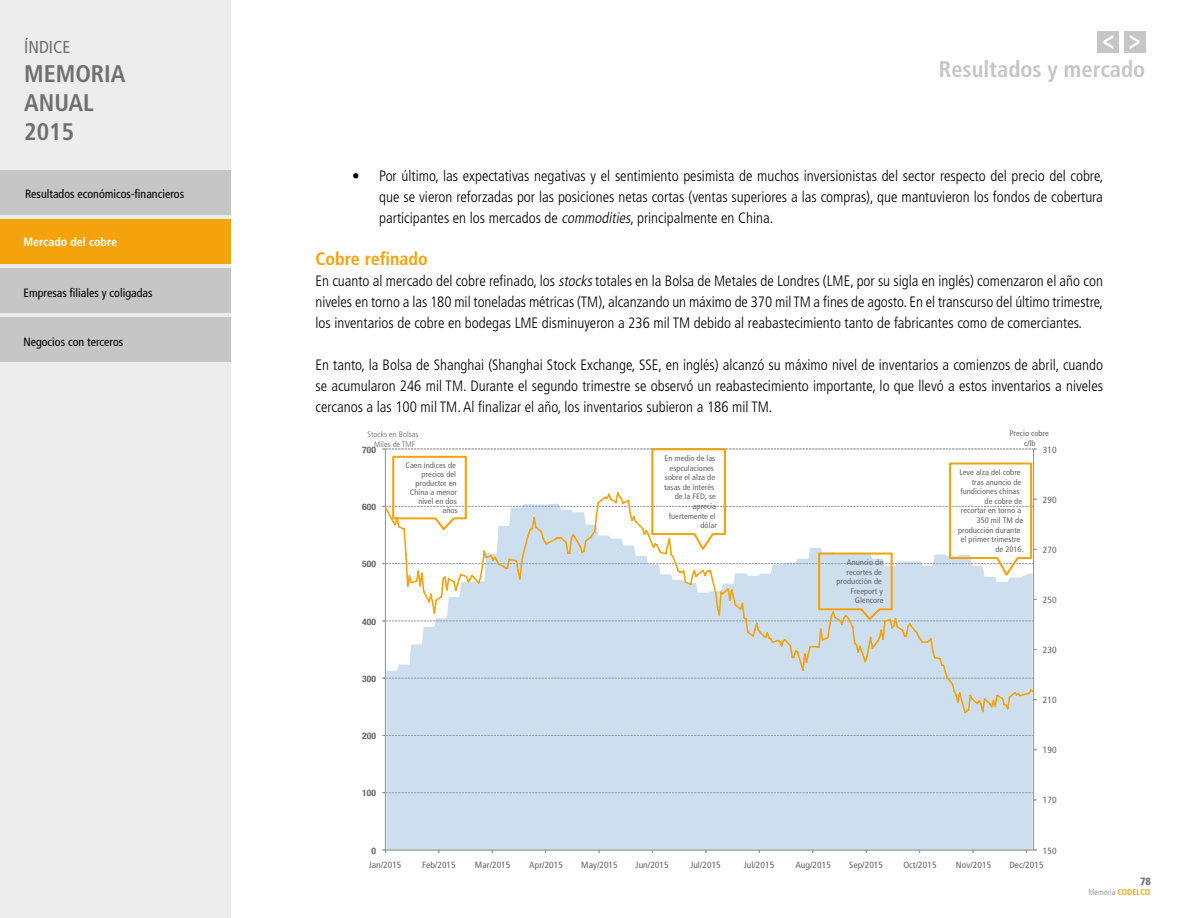
<style>
.page{position:relative;width:1188px;height:918px;background:#fff}
.page>*{position:absolute;margin:0;border:0;box-sizing:border-box;transform-origin:0 0}
.t1{font:700 condensed 24.75px "Frutiger";color:#706f6f}
.t2{font:700 condensed 24px/28.8px "Frutiger";color:#706f6f}
.t3{font:700 condensed 22.5px "Frutiger";color:#c6c6c6}
.t4{font:700 condensed 18px "Frutiger";color:#f5a30d}
.t5{font:condensed 17.25px/20.7px "Frutiger";color:#706f6f}
.t6{font:300 condensed 15px/21px "Frutiger";color:#000;text-align:justify}
.t7{font:condensed 12px "Frutiger";color:#000}
.t8{font:700 condensed 12px "Frutiger";color:#fff}
.t9{font:900 condensed 10.5px "Frutiger";color:#706f6f}
.t10{font:condensed 9px "Frutiger";color:#666;scale:1.06 1}
.t11{font:700 condensed 9px "Helvetica Neue";color:#666;scale:1.06 1}
.t12{font:300 condensed 8.25px "Frutiger";color:#878787}
.t13{font:condensed 7.95px/10.1px "Frutiger";color:#666;text-align:right;scale:1.06 1}
.t14{font:700 condensed 7.95px/10.1px "Helvetica Neue";color:#666;text-align:right;scale:1.06 1}
.t15{font:300 condensed 7.95px/10.1px "Frutiger";color:#666;text-align:center;scale:1.06 1}
.s1{font-style:italic}
.s2{font-weight:700;color:#f5a30d}
</style>
<div class="page">
<div style="left:1124px;top:31px;width:22px;height:22px;background:#c6c6c6"></div>
<svg style="left:1130px;top:35px;width:10px;height:14px"></svg>
<div style="left:1097px;top:31px;width:22px;height:22px;background:#c6c6c6"></div>
<svg style="left:1103px;top:35px;width:10px;height:14px"></svg>
<div style="left:386px;top:715px;width:647px;height:135px;background:#cddfef"></div>
<hr style="left:1033px;top:449px;width:1px;height:401px;background:#989898">
<hr style="left:385px;top:449px;width:1px;height:401px;background:#989898">
<svg style="left:382px;top:792px;width:651px;height:1px"></svg>
<svg style="left:382px;top:735px;width:651px;height:1px"></svg>
<hr style="left:385px;top:850px;width:649px;height:1px;background:#989898">
<svg style="left:386px;top:622px;width:648px;height:93px;background:#cedeea"></svg>
<svg style="left:382px;top:448px;width:655px;height:174px"></svg>
<div style="left:0;top:0;width:230px;height:918px;background:#ededed"></div>
<div style="left:0;top:170px;width:230px;height:45px;background:#c6c6c6"></div>
<div style="left:0;top:219px;width:230px;height:45px;background:#f5a30d"></div>
<div style="left:0;top:268px;width:230px;height:45px;background:#c6c6c6"></div>
<div style="left:0;top:318px;width:230px;height:44px;background:#c6c6c6"></div>
<h1 class="t1" style="left:24px;top:35px;width:73px">ÍNDICE</h1>
<p class="t5" style="left:24px;top:63px;width:70px">MEMORIA<br>ANUAL<br>2015</p>
<h3 class="t3" style="left:939px;top:56px;width:208px">Resultados y mercado</h3>
<p class="t5" style="left:24px;top:37px;width:48px">ÍNDICE</p>
<h2 class="t2" style="left:24px;top:59px;width:103px">MEMORIA<br>ANUAL<br>2015</h2>
<p class="t7" style="left:25px;top:187px;width:161px">Resultados económicos-financieros</p>
<p class="t8" style="left:23px;top:235px;width:95px">Mercado del cobre</p>
<p class="t7" style="left:23px;top:286px;width:131px">Empresas filiales y coligadas</p>
<p class="t7" style="left:23px;top:335px;width:101px">Negocios con terceros</p>
<p class="t6" style="left:379px;top:166px;width:726px;text-indent:-27px">• Por último, las expectativas negativas y el sentimiento pesimista de muchos inversionistas del sector respecto del precio del cobre, que se vieron reforzadas por las posiciones netas cortas (ventas superiores a las compras), que mantuvieron los fondos de cobertura participantes en los mercados de <span class="s1">commodities</span>, principalmente en China.</p>
<p class="t4" style="left:315px;top:248px;width:114px">Cobre refinado</p>
<p class="t6" style="left:315px;top:271px;width:789px">En cuanto al mercado del cobre refinado, los <span class="s1">stocks</span>totales en la Bolsa de Metales de Londres (LME, por su sigla en inglés) comenzaron el año con niveles en torno a las 180 mil toneladas métricas (TM), alcanzando un máximo de 370 mil TM a fines de agosto. En el transcurso del último trimestre, los inventarios de cobre en bodegas LME disminuyeron a 236 mil TM debido al reabastecimiento tanto de fabricantes como de comerciantes.</p>
<p class="t6" style="left:315px;top:355px;width:789px">En tanto, la Bolsa de Shanghai (Shanghai Stock Exchange, SSE, en inglés) alcanzó su máximo nivel de inventarios a comienzos de abril, cuando se acumularon 246 mil TM. Durante el segundo trimestre se observó un reabastecimiento importante, lo que llevó a estos inventarios a niveles cercanos a las 100 mil TM. Al finalizar el año, los inventarios subieron a 186 mil TM.</p>
<p class="t15" style="left:368px;top:429px;width:50px">Stocks en Bolsas<br>Miles de TMF</p>
<p class="t11" style="left:362px;top:442px;width:14px">700</p>
<p class="t11" style="left:362px;top:499px;width:14px">600</p>
<p class="t11" style="left:362px;top:557px;width:14px">500</p>
<p class="t11" style="left:362px;top:614px;width:14px">400</p>
<p class="t11" style="left:362px;top:671px;width:14px">300</p>
<p class="t11" style="left:362px;top:728px;width:14px">200</p>
<p class="t11" style="left:362px;top:786px;width:14px">100</p>
<p class="t11" style="left:371px;top:843px;width:6px">0</p>
<p class="t13" style="left:405px;top:461px;width:51px;line-height:9px">Caen índices de precios del productor en<br>China a menor nivel en dos años</p>
<p class="t13" style="left:665px;top:453px;width:50px;text-align:center">En medio de las espculaciones</p>
<p class="t14" style="left:437px;top:460px;width:22px;line-height:9px">ces de ios del tor en enor dos</p>
<p class="t14" style="left:685px;top:452px;width:32px">o de las ulaciones</p>
<p class="t13" style="left:664px;top:472px;width:50px;text-align:left">sobre el alza de tasas de interés</p>
<p class="t13" style="left:669px;top:491px;width:46px">de la FED, se aprecia fuertemente el</p>
<p class="t13" style="left:701px;top:520px;width:17px">dólar</p>
<p class="t14" style="left:680px;top:471px;width:37px;text-align:center">e el alza de de interés</p>
<p class="t14" style="left:695px;top:490px;width:23px">D, se ia ente el</p>
<p class="t13" style="left:847px;top:557px;width:36px;text-align:left">Anuncio de recortes de</p>
<p class="t13" style="left:837px;top:576px;width:45px">producción de<br>Freeport y</p>
<p class="t13" style="left:855px;top:595px;width:28px">Glencore</p>
<p class="t14" style="left:857px;top:557px;width:27px">o de ortes de</p>
<p class="t14" style="left:860px;top:576px;width:25px">ción de ort y</p>
<p class="t13" style="left:1009px;top:428px;width:39px;text-align:center">Precio cobre c/lb</p>
<p class="t10" style="left:1043px;top:444px;width:14px">310</p>
<p class="t13" style="left:959px;top:467px;width:60px">Leve alza del cobre tras anuncio de</p>
<p class="t13" style="left:985px;top:486px;width:37px;text-align:left;text-indent:-24px">fundiciones chinas de cobre de</p>
<p class="t13" style="left:961px;top:505px;width:58px">recortar en torno a</p>
<p class="t13" style="left:977px;top:515px;width:45px">350 mil TM de</p>
<p class="t13" style="left:958px;top:525px;width:61px">producción durante</p>
<p class="t13" style="left:996px;top:534px;width:28px;text-align:left;text-indent:-35px">el primer trimestre de 2016.</p>
<p class="t14" style="left:981px;top:467px;width:42px">lza del cobre anuncio de</p>
<p class="t14" style="left:982px;top:486px;width:41px">iones chinas re de</p>
<p class="t14" style="left:972px;top:505px;width:51px">ortar en torno a</p>
<p class="t14" style="left:982px;top:525px;width:42px;line-height:9px;text-align:center">ción durante er trimestre</p>
<p class="t10" style="left:1043px;top:494px;width:14px">290</p>
<p class="t10" style="left:1043px;top:545px;width:14px">270</p>
<p class="t10" style="left:1043px;top:595px;width:14px">250</p>
<p class="t10" style="left:1043px;top:645px;width:14px">230</p>
<p class="t10" style="left:1043px;top:695px;width:14px">210</p>
<p class="t10" style="left:1043px;top:745px;width:14px">190</p>
<p class="t10" style="left:1043px;top:795px;width:14px">170</p>
<p class="t10" style="left:1043px;top:845px;width:14px">150</p>
<p class="t10" style="left:369px;top:860px;width:32px">Jan/2015</p>
<p class="t10" style="left:422px;top:860px;width:33px">Feb/2015</p>
<p class="t10" style="left:475px;top:860px;width:35px">Mar/2015</p>
<p class="t10" style="left:529px;top:860px;width:33px">Apr/2015</p>
<p class="t10" style="left:581px;top:860px;width:36px">May/2015</p>
<p class="t10" style="left:636px;top:860px;width:33px">Jun/2015</p>
<p class="t10" style="left:690px;top:860px;width:30px">Jul/2015</p>
<p class="t10" style="left:744px;top:860px;width:30px">Jul/2015</p>
<p class="t10" style="left:795px;top:860px;width:35px">Aug/2015</p>
<p class="t10" style="left:849px;top:860px;width:33px">Sep/2015</p>
<p class="t10" style="left:903px;top:860px;width:33px">Oct/2015</p>
<p class="t10" style="left:956px;top:860px;width:35px">Nov/2015</p>
<p class="t10" style="left:1009px;top:860px;width:34px">Dec/2015</p>
<p class="t9" style="left:1140px;top:875px;width:12px">78</p>
<p class="t12" style="left:1089px;top:887px;width:63px">Memoria <span class="s2">CODELCO</span></p>
</div>
